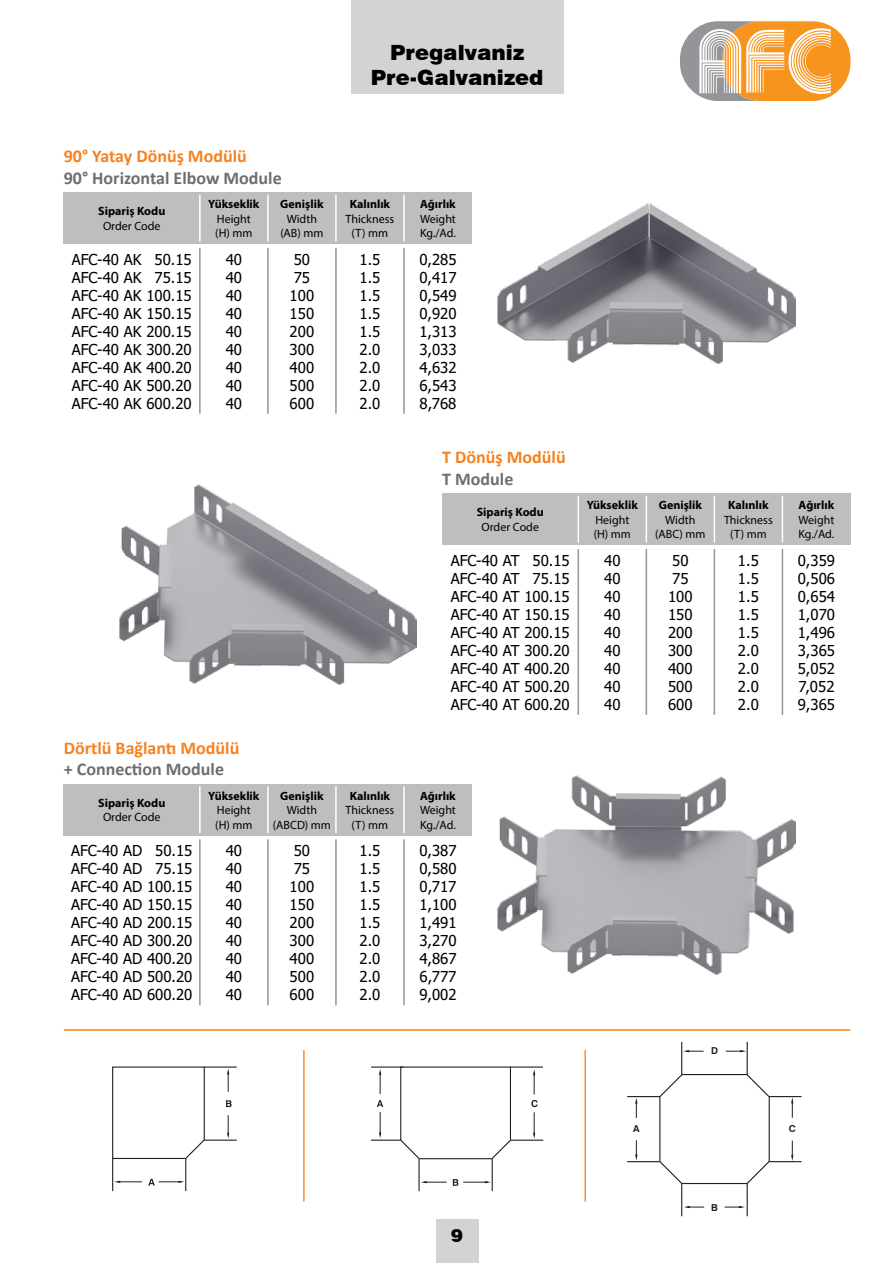
<style>
.page{position:relative;width:893px;height:1263px;background:#fff}
.page>*{position:absolute;margin:0;border:0;box-sizing:border-box;transform-origin:0 0}
.t1{font:900 21px/25.2px "Swiss 721 BT";color:#000;text-align:center}
.t2{font:700 18px "Calibri";color:#f58220}
.t3{font:700 18px "Calibri";color:#6d6e71}
.t4{font:900 18px "Swiss 721 BT";color:#000}
.t5{font:15px/18px "Tahoma";color:#000;text-align:justify}
.t6{font:12px/14.4px "Myriad Pro";color:#000}
.t7{font:700 12px "Myriad Pro";color:#000}
.t8{font:700 9.6px "Swiss 721 BT";color:#231f20}
.s1{color:#fff}
</style>
<div class="page">
<div style="left:436px;top:1219px;width:42px;height:44px;background:#d1d3d4"></div>
<div style="left:722px;top:21px;width:128px;height:80px;background:#f7941e;border-radius:38px"></div>
<svg style="left:680px;top:21px;width:151px;height:80px"></svg>
<div style="left:351px;top:0;width:212px;height:94px;background:#d1d3d4"></div>
<div style="left:64px;top:193px;width:136px;height:51px;background:#bcbec0"></div>
<div style="left:200px;top:193px;width:68px;height:51px;background:#bcbec0"></div>
<div style="left:268px;top:193px;width:68px;height:51px;background:#bcbec0"></div>
<div style="left:336px;top:193px;width:68px;height:51px;background:#bcbec0"></div>
<div style="left:404px;top:193px;width:68px;height:51px;background:#bcbec0"></div>
<hr style="left:199px;top:195px;width:2px;height:46px;background:#fff">
<hr style="left:199px;top:248px;width:2px;height:166px;background:#939598">
<hr style="left:267px;top:248px;width:2px;height:166px;background:#939598">
<hr style="left:335px;top:248px;width:2px;height:166px;background:#939598">
<hr style="left:403px;top:248px;width:2px;height:166px;background:#939598">
<hr style="left:267px;top:195px;width:2px;height:46px;background:#fff">
<hr style="left:335px;top:195px;width:2px;height:46px;background:#fff">
<hr style="left:403px;top:195px;width:2px;height:46px;background:#fff">
<div style="left:442px;top:494px;width:136px;height:51px;background:#bcbec0"></div>
<div style="left:578px;top:494px;width:68px;height:51px;background:#bcbec0"></div>
<div style="left:646px;top:494px;width:68px;height:51px;background:#bcbec0"></div>
<div style="left:714px;top:494px;width:68px;height:51px;background:#bcbec0"></div>
<div style="left:782px;top:494px;width:68px;height:51px;background:#bcbec0"></div>
<hr style="left:578px;top:496px;width:1px;height:47px;background:#fff">
<hr style="left:578px;top:549px;width:1px;height:166px;background:#939598">
<hr style="left:646px;top:549px;width:1px;height:166px;background:#939598">
<hr style="left:714px;top:549px;width:1px;height:166px;background:#939598">
<hr style="left:782px;top:549px;width:1px;height:166px;background:#939598">
<hr style="left:646px;top:496px;width:1px;height:47px;background:#fff">
<hr style="left:714px;top:496px;width:1px;height:47px;background:#fff">
<hr style="left:782px;top:496px;width:1px;height:47px;background:#fff">
<div style="left:64px;top:784px;width:136px;height:51px;background:#bcbec0"></div>
<div style="left:200px;top:784px;width:68px;height:51px;background:#bcbec0"></div>
<div style="left:268px;top:784px;width:68px;height:51px;background:#bcbec0"></div>
<div style="left:336px;top:784px;width:68px;height:51px;background:#bcbec0"></div>
<div style="left:404px;top:784px;width:68px;height:51px;background:#bcbec0"></div>
<hr style="left:199px;top:786px;width:2px;height:47px;background:#fff">
<hr style="left:199px;top:839px;width:2px;height:166px;background:#939598">
<hr style="left:267px;top:839px;width:2px;height:166px;background:#939598">
<hr style="left:335px;top:839px;width:2px;height:166px;background:#939598">
<hr style="left:403px;top:839px;width:2px;height:166px;background:#939598">
<hr style="left:267px;top:786px;width:2px;height:47px;background:#fff">
<hr style="left:335px;top:786px;width:2px;height:47px;background:#fff">
<hr style="left:403px;top:786px;width:2px;height:47px;background:#fff">
<img style="left:497px;top:204px;width:298px;height:159px">
<img style="left:119px;top:484px;width:298px;height:201px">
<img style="left:497px;top:775px;width:298px;height:199px">
<hr style="left:64px;top:1029px;width:786px;height:2px;background:#f58220">
<svg style="left:112px;top:1066px;width:125px;height:126px"></svg>
<hr style="left:112px;top:1158px;width:1px;height:33px;background:#231f20">
<hr style="left:204px;top:1066px;width:33px;height:2px;background:#231f20">
<svg style="left:371px;top:1066px;width:173px;height:126px"></svg>
<hr style="left:371px;top:1066px;width:33px;height:2px;background:#231f20">
<hr style="left:510px;top:1066px;width:33px;height:2px;background:#231f20">
<svg style="left:627px;top:1140px;width:77px;height:77px"></svg>
<svg style="left:627px;top:1041px;width:77px;height:77px"></svg>
<svg style="left:724px;top:1140px;width:78px;height:77px"></svg>
<svg style="left:726px;top:1041px;width:76px;height:77px"></svg>
<hr style="left:659px;top:1096px;width:1px;height:65px;background:#231f20">
<hr style="left:682px;top:1074px;width:65px;height:1px;background:#231f20">
<hr style="left:769px;top:1097px;width:1px;height:65px;background:#231f20">
<hr style="left:682px;top:1183px;width:65px;height:1px;background:#231f20">
<hr style="left:303px;top:1050px;width:2px;height:151px;background:#f58220">
<hr style="left:584px;top:1050px;width:2px;height:151px;background:#f58220">
<p class="t2" style="left:64px;top:144px;width:184px">90° Yatay Dönüş Modülü</p>
<p class="t3" style="left:64px;top:165px;width:219px">90° Horizontal Elbow Module</p>
<h1 class="t1" style="left:371px;top:40px;width:174px">Pregalvaniz<br>Pre-Galvanized</h1>
<p class="t7" style="left:208px;top:196px;width:53px">Yükseklik</p>
<p class="t6" style="left:215px;top:211px;width:39px">Height (H) mm</p>
<p class="t7" style="left:280px;top:196px;width:45px">Genişlik</p>
<p class="t6" style="left:280px;top:211px;width:45px;text-align:center">Width (AB) mm</p>
<p class="t7" style="left:350px;top:196px;width:42px">Kalınlık</p>
<p class="t6" style="left:346px;top:211px;width:50px;text-align:center">Thickness (T) mm</p>
<p class="t7" style="left:420px;top:196px;width:37px">Ağırlık</p>
<p class="t6" style="left:420px;top:211px;width:37px">Weight<br>Kg./Ad.</p>
<p class="t7" style="left:98px;top:204px;width:69px">Sipariş Kodu</p>
<p class="t6" style="left:103px;top:218px;width:59px">Order Code</p>
<p class="t5" style="left:72px;top:251px;width:122px">AFC-40 AK <span class="s1">0</span>50.15<br>AFC-40 AK <span class="s1">0</span>75.15<br>AFC-40 AK 100.15<br>AFC-40 AK 150.15<br>AFC-40 AK 200.15<br>AFC-40 AK 300.20<br>AFC-40 AK 400.20<br>AFC-40 AK 500.20<br>AFC-40 AK 600.20</p>
<p class="t5" style="left:226px;top:251px;width:18px">40<br>40<br>40<br>40<br>40<br>40<br>40<br>40<br>40</p>
<p class="t5" style="left:290px;top:251px;width:26px;text-align:left">50<br>75<br>100<br>150<br>200<br>300<br>400<br>500<br>600</p>
<p class="t5" style="left:359px;top:251px;width:22px">1.5<br>1.5<br>1.5<br>1.5<br>1.5<br>2.0<br>2.0<br>2.0<br>2.0</p>
<p class="t5" style="left:419px;top:251px;width:39px">0,285<br>0,417<br>0,549<br>0,920<br>1,313<br>3,033<br>4,632<br>6,543<br>8,768</p>
<p class="t2" style="left:442px;top:445px;width:125px">T Dönüş Modülü</p>
<p class="t3" style="left:442px;top:466px;width:73px">T Module</p>
<p class="t2" style="left:64px;top:735px;width:177px">Dörtlü Bağlantı Modülü</p>
<p class="t3" style="left:64px;top:757px;width:162px">+ Connection Module</p>
<p class="t7" style="left:587px;top:497px;width:53px">Yükseklik</p>
<p class="t6" style="left:594px;top:512px;width:39px">Height (H) mm</p>
<p class="t7" style="left:659px;top:497px;width:45px">Genişlik</p>
<p class="t6" style="left:655px;top:512px;width:52px;text-align:center">Width (ABC) mm</p>
<p class="t7" style="left:728px;top:497px;width:42px">Kalınlık</p>
<p class="t6" style="left:724px;top:512px;width:50px;text-align:center">Thickness (T) mm</p>
<p class="t7" style="left:799px;top:497px;width:37px">Ağırlık</p>
<p class="t6" style="left:798px;top:512px;width:37px">Weight<br>Kg./Ad.</p>
<p class="t7" style="left:477px;top:505px;width:69px">Sipariş Kodu</p>
<p class="t6" style="left:481px;top:519px;width:59px">Order Code</p>
<p class="t5" style="left:451px;top:552px;width:121px">AFC-40 AT <span class="s1">0</span>50.15<br>AFC-40 AT <span class="s1">0</span>75.15<br>AFC-40 AT 100.15<br>AFC-40 AT 150.15<br>AFC-40 AT 200.15<br>AFC-40 AT 300.20<br>AFC-40 AT 400.20<br>AFC-40 AT 500.20<br>AFC-40 AT 600.20</p>
<p class="t5" style="left:604px;top:552px;width:18px">40<br>40<br>40<br>40<br>40<br>40<br>40<br>40<br>40</p>
<p class="t5" style="left:668px;top:552px;width:26px;text-align:left">50<br>75<br>100<br>150<br>200<br>300<br>400<br>500<br>600</p>
<p class="t5" style="left:738px;top:552px;width:22px">1.5<br>1.5<br>1.5<br>1.5<br>1.5<br>2.0<br>2.0<br>2.0<br>2.0</p>
<p class="t5" style="left:798px;top:552px;width:39px">0,359<br>0,506<br>0,654<br>1,070<br>1,496<br>3,365<br>5,052<br>7,052<br>9,365</p>
<p class="t7" style="left:208px;top:788px;width:53px">Yükseklik</p>
<p class="t6" style="left:215px;top:803px;width:39px">Height (H) mm</p>
<p class="t7" style="left:280px;top:788px;width:45px">Genişlik</p>
<p class="t6" style="left:273px;top:803px;width:59px;text-align:center">Width (ABCD) mm</p>
<p class="t7" style="left:350px;top:788px;width:42px">Kalınlık</p>
<p class="t6" style="left:346px;top:803px;width:50px;text-align:center">Thickness (T) mm</p>
<p class="t7" style="left:420px;top:788px;width:37px">Ağırlık</p>
<p class="t6" style="left:420px;top:803px;width:37px">Weight<br>Kg./Ad.</p>
<p class="t7" style="left:98px;top:795px;width:69px">Sipariş Kodu</p>
<p class="t6" style="left:103px;top:810px;width:59px">Order Code</p>
<p class="t5" style="left:71px;top:842px;width:123px">AFC-40 AD <span class="s1">0</span>50.15<br>AFC-40 AD <span class="s1">0</span>75.15<br>AFC-40 AD 100.15<br>AFC-40 AD 150.15<br>AFC-40 AD 200.15<br>AFC-40 AD 300.20<br>AFC-40 AD 400.20<br>AFC-40 AD 500.20<br>AFC-40 AD 600.20</p>
<p class="t5" style="left:226px;top:842px;width:18px">40<br>40<br>40<br>40<br>40<br>40<br>40<br>40<br>40</p>
<p class="t5" style="left:290px;top:842px;width:26px;text-align:left">50<br>75<br>100<br>150<br>200<br>300<br>400<br>500<br>600</p>
<p class="t5" style="left:359px;top:842px;width:22px">1.5<br>1.5<br>1.5<br>1.5<br>1.5<br>2.0<br>2.0<br>2.0<br>2.0</p>
<p class="t5" style="left:419px;top:842px;width:39px">0,387<br>0,580<br>0,717<br>1,100<br>1,491<br>3,270<br>4,867<br>6,777<br>9,002</p>
<p class="t4" style="left:451px;top:1224px;width:13px">9</p>
<p class="t8" style="left:711px;top:1045px;width:8px">D</p>
<p class="t8" style="left:633px;top:1123px;width:8px">A</p>
<p class="t8" style="left:789px;top:1123px;width:9px">C</p>
<p class="t8" style="left:711px;top:1201px;width:8px">B</p>
</div>
